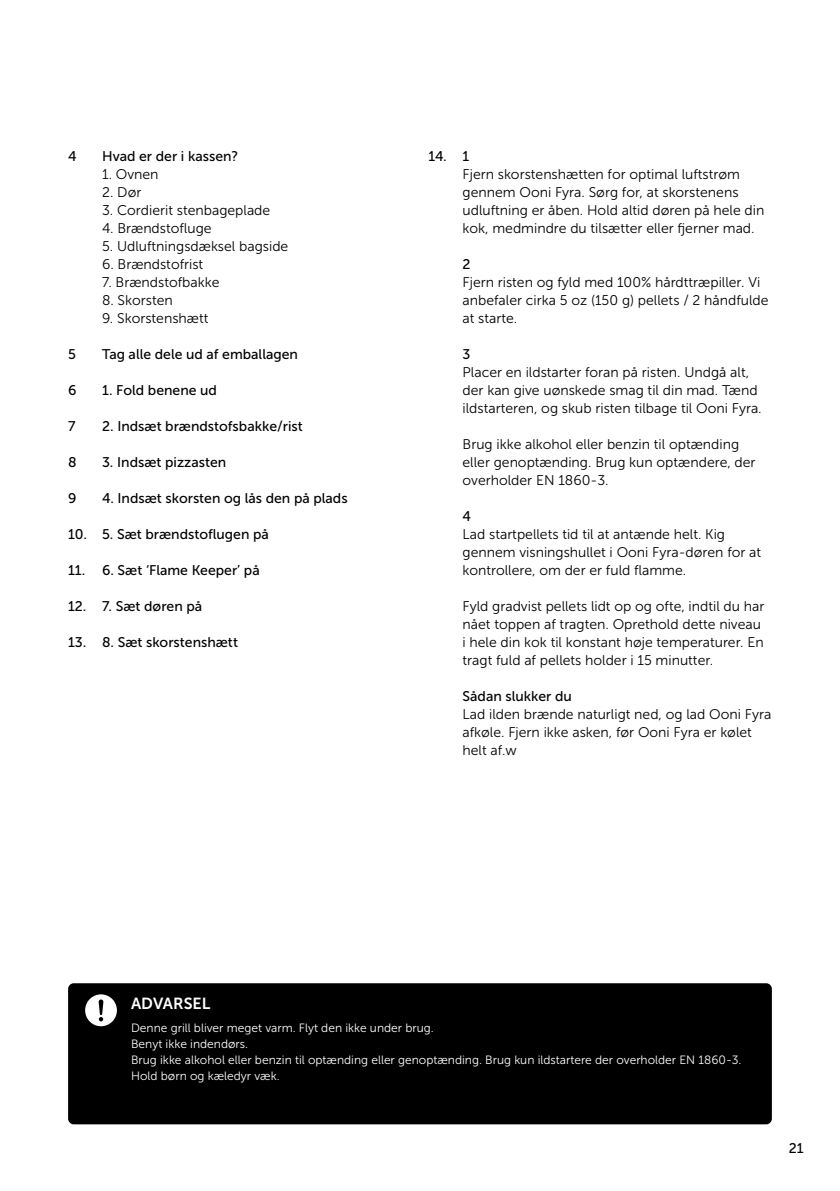
<style>
.page{position:relative;width:840px;height:1191px;background:#fff}
.page>*{position:absolute;margin:0;border:0;box-sizing:border-box;transform-origin:0 0}
.t1{font:16px "Museo Sans 700";color:#fff}
.t2{font:14px/18px "Museo Sans 300";color:#000}
.t3{font:14px "Museo Sans 500";color:#000}
.t4{font:12px/16px "Museo Sans 300";color:#fff}
</style>
<div class="page">
<div style="left:68px;top:983px;width:703px;height:141px;background:#000;border-radius:6px"></div>
<svg style="left:85px;top:994px;width:32px;height:32px"></svg>
<p class="t3" style="left:68px;top:148px;width:10px">4</p>
<p class="t3" style="left:102px;top:148px;width:138px">Hvad er der i kassen?</p>
<p class="t2" style="left:102px;top:165px;width:58px">1. Ovnen</p>
<p class="t2" style="left:102px;top:183px;width:41px">2. Dør</p>
<p class="t2" style="left:102px;top:201px;width:169px">3. Cordierit stenbageplade</p>
<p class="t2" style="left:102px;top:219px;width:111px">4. Brændstofluge</p>
<p class="t2" style="left:102px;top:237px;width:187px">5. Udluftningsdæksel bagside</p>
<p class="t2" style="left:102px;top:255px;width:103px">6. Brændstofrist</p>
<p class="t2" style="left:102px;top:273px;width:119px">7. Brændstofbakke</p>
<p class="t2" style="left:102px;top:291px;width:72px">8. Skorsten</p>
<p class="t2" style="left:102px;top:309px;width:108px">9. Skorstenshætt</p>
<p class="t3" style="left:68px;top:346px;width:9px">5</p>
<p class="t3" style="left:102px;top:346px;width:197px">Tag alle dele ud af emballagen</p>
<p class="t3" style="left:68px;top:382px;width:10px">6</p>
<p class="t3" style="left:102px;top:382px;width:116px">1. Fold benene ud</p>
<p class="t3" style="left:68px;top:418px;width:9px">7</p>
<p class="t3" style="left:102px;top:418px;width:202px">2. Indsæt brændstofsbakke/rist</p>
<p class="t3" style="left:68px;top:454px;width:10px">8</p>
<p class="t3" style="left:102px;top:454px;width:126px">3. Indsæt pizzasten</p>
<p class="t3" style="left:68px;top:490px;width:10px">9</p>
<p class="t3" style="left:102px;top:490px;width:247px">4. Indsæt skorsten og lås den på plads</p>
<p class="t3" style="left:68px;top:526px;width:202px">10. 5. Sæt brændstoflugen på</p>
<p class="t3" style="left:68px;top:562px;width:193px">11. 6. Sæt ‘Flame Keeper’ på</p>
<p class="t3" style="left:68px;top:598px;width:135px">12. 7. Sæt døren på</p>
<p class="t3" style="left:68px;top:634px;width:171px">13. 8. Sæt skorstenshætt</p>
<p class="t3" style="left:428px;top:148px;width:42px">14. 1</p>
<p class="t2" style="left:462px;top:165px;width:303px">Fjern skorstenshætten for optimal luftstrøm gennem Ooni Fyra. Sørg for, at skorstenens udluftning er åben. Hold altid døren på hele din kok, medmindre du tilsætter eller fjerner mad.</p>
<p class="t3" style="left:462px;top:256px;width:10px">2</p>
<p class="t2" style="left:462px;top:273px;width:307px">Fjern risten og fyld med 100% hårdttræpiller. Vi anbefaler cirka 5 oz (150 g) pellets / 2 håndfulde at starte.</p>
<p class="t3" style="left:462px;top:346px;width:9px">3</p>
<p class="t2" style="left:462px;top:363px;width:300px">Placer en ildstarter foran på risten. Undgå alt, der kan give uønskede smag til din mad. Tænd ildstarteren, og skub risten tilbage til Ooni Fyra.</p>
<p class="t2" style="left:462px;top:435px;width:294px">Brug ikke alkohol eller benzin til optænding eller genoptænding. Brug kun optændere, der overholder EN 1860-3.</p>
<p class="t3" style="left:462px;top:508px;width:10px">4</p>
<p class="t2" style="left:462px;top:525px;width:300px">Lad startpellets tid til at antænde helt. Kig gennem visningshullet i Ooni Fyra-døren for at kontrollere, om der er fuld flamme.</p>
<p class="t2" style="left:462px;top:597px;width:303px">Fyld gradvist pellets lidt op og ofte, indtil du har nået toppen af tragten. Oprethold dette niveau i hele din kok til konstant høje temperaturer. En tragt fuld af pellets holder i 15 minutter.</p>
<p class="t3" style="left:462px;top:688px;width:111px">Sådan slukker du</p>
<p class="t2" style="left:462px;top:705px;width:310px">Lad ilden brænde naturligt ned, og lad Ooni Fyra afkøle. Fjern ikke asken, før Ooni Fyra er kølet helt af.w</p>
<p class="t1" style="left:131px;top:995px;width:81px">ADVARSEL</p>
<p class="t4" style="left:131px;top:1020px;width:611px">Denne grill bliver meget varm. Flyt den ikke under brug.<br>Benyt ikke indendørs.<br>Brug ikke alkohol eller benzin til optænding eller genoptænding. Brug kun ildstartere der overholder EN 1860-3.<br>Hold børn og kæledyr væk.</p>
<p class="t3" style="left:788px;top:1140px;width:16px">21</p>
</div>
